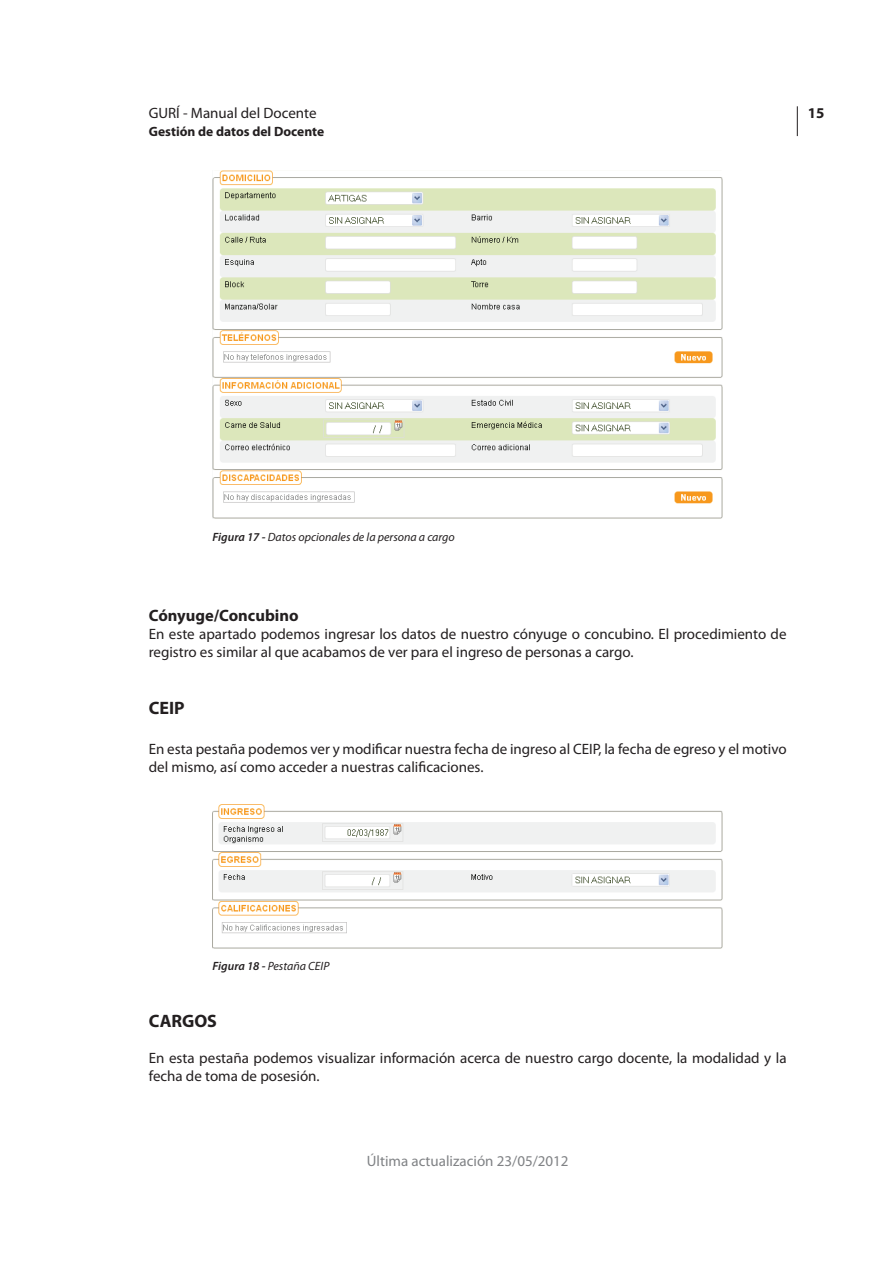
<style>
.page{position:relative;width:893px;height:1263px;background:#fff}
.page>*{position:absolute;margin:0;border:0;box-sizing:border-box;transform-origin:0 0}
.t1{font:700 18px "Myriad Pro";color:#231f20}
.t2{font:700 16.5px "Myriad Pro";color:#231f20}
.t3{font:15px/18px "Myriad Pro";color:#231f20}
.t4{font:15px "Myriad Pro";color:#808285}
.t5{font:700 15px "Myriad Pro";color:#231f20}
.t6{font:700 13.5px "Myriad Pro";color:#231f20}
.t7{font:italic 12px "Myriad Pro";color:#231f20}
.s1{font-weight:600}
</style>
<div class="page">
<hr style="left:797px;top:106px;width:1px;height:30px;background:#231f20">
<img style="left:213px;top:804px;width:510px;height:144px">
<img style="left:213px;top:171px;width:510px;height:348px">
<p class="t3" style="left:149px;top:103px;width:169px">GURÍ - Manual del Docente</p>
<p class="t6" style="left:149px;top:122px;width:177px">Gestión de datos del Docente</p>
<p class="t5" style="left:808px;top:103px;width:18px">15</p>
<p class="t7" style="left:213px;top:529px;width:244px"><span class="s1">Figura 17 -</span> Datos opcionales de la persona a cargo</p>
<p class="t2" style="left:149px;top:604px;width:151px">Cónyuge/Concubino</p>
<p class="t3" style="left:149px;top:624px;width:639px">En este apartado podemos ingresar los datos de nuestro cónyuge o concubino. El procedimiento de registro es similar al que acabamos de ver para el ingreso de personas a cargo.</p>
<p class="t1" style="left:149px;top:696px;width:37px">CEIP</p>
<p class="t3" style="left:149px;top:739px;width:639px">En esta pestaña podemos ver y modificar nuestra fecha de ingreso al CEIP, la fecha de egreso y el motivo del mismo, así como acceder a nuestras calificaciones.</p>
<p class="t7" style="left:213px;top:959px;width:118px"><span class="s1">Figura 18 -</span> Pestaña CEIP</p>
<p class="t1" style="left:149px;top:1010px;width:70px">CARGOS</p>
<p class="t3" style="left:149px;top:1049px;width:639px">En esta pestaña podemos visualizar información acerca de nuestro cargo docente, la modalidad y la fecha de toma de posesión.</p>
<p class="t4" style="left:367px;top:1151px;width:203px">Última actualización 23/05/2012</p>
</div>
